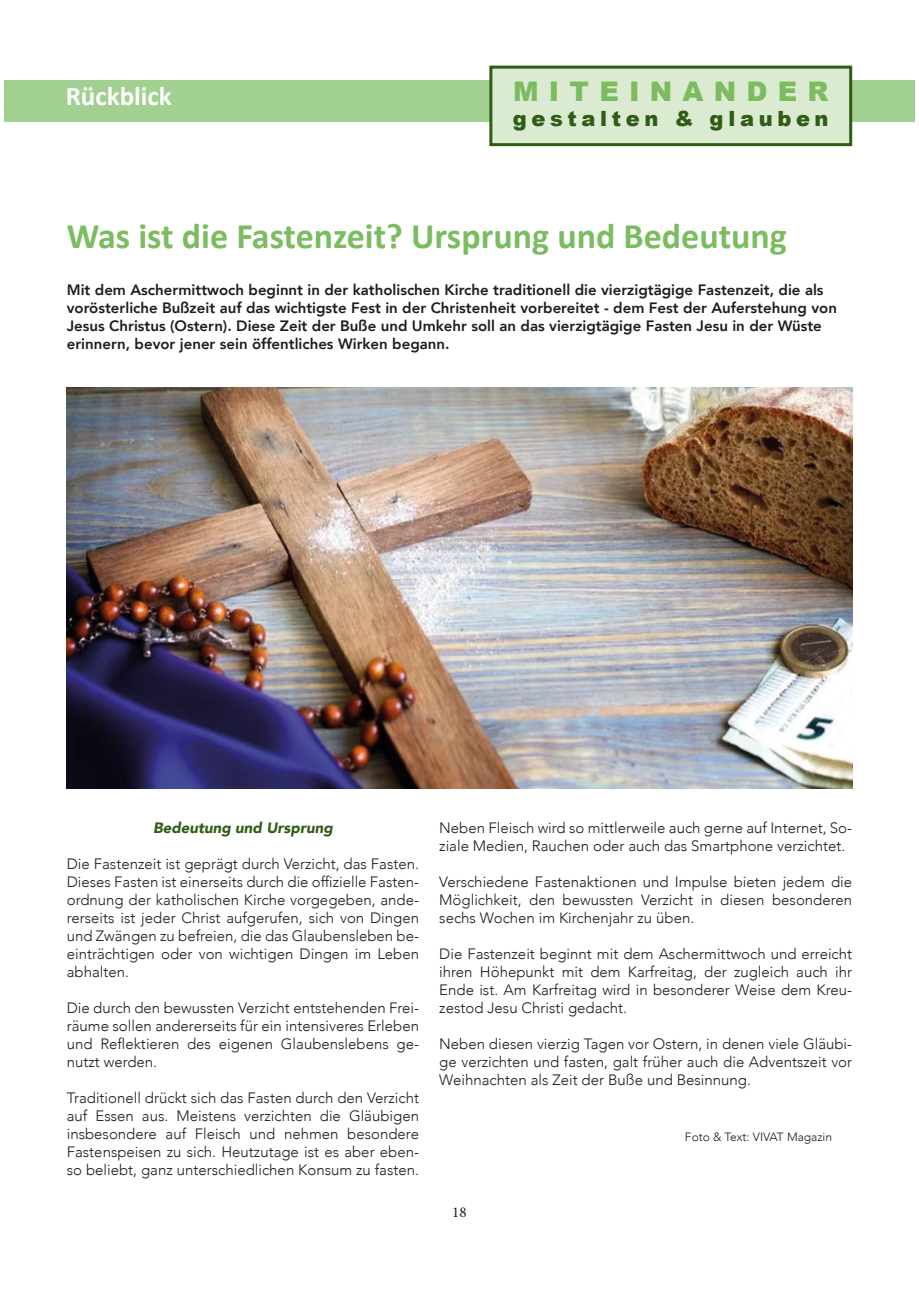
<style>
.page{position:relative;width:919px;height:1289px;background:#fff}
.page>*{position:absolute;margin:0;border:0;box-sizing:border-box;transform-origin:0 0}
.t1{font:700 36px "Calibri";color:#7bbc61}
.t2{font:900 27px "Arial";letter-spacing:.38em;color:#7bbc61}
.t3{font:700 27px "Calibri";color:#fff}
.t4{font:900 21px "Arial";letter-spacing:.22em;color:#2f5c16}
.t5{font:300 15px/18px "Avenir";color:#1d1d1b;text-align:justify}
.t6{font:800 15px/18px "Avenir";color:#1d1d1b}
.t7{font:italic 900 15px "Avenir";color:#2f5c16}
.t8{font:15px "Minion Pro";color:#1d1d1b}
.t9{font:300 12px "Avenir";color:#1d1d1b}
</style>
<div class="page">
<div style="left:4px;top:80px;width:910px;height:42px;background:#a2d090"></div>
<div style="left:491px;top:67px;width:359px;height:78px;background:#dbebd2"></div>
<div style="left:489px;top:66px;width:363px;height:80px;border:3px solid #2f5c16"></div>
<img style="left:67px;top:387px;width:785px;height:401px">
<p class="t3" style="left:66px;top:79px;width:107px">Rückblick</p>
<p class="t2" style="left:513px;top:71px;width:317px">MITEINANDER</p>
<p class="t4" style="left:513px;top:103px;width:317px">gestalten &amp; glauben</p>
<p class="t1" style="left:67px;top:213px;width:721px">Was ist die Fastenzeit? Ursprung und Bedeutung</p>
<p class="t6" style="left:67px;top:280px;width:771px">Mit dem Aschermittwoch beginnt in der katholischen Kirche traditionell die vierzigtägige Fastenzeit, die als vorösterliche Bußzeit auf das wichtigste Fest in der Christenheit vorbereitet - dem Fest der Auferstehung von Jesus Christus (Ostern). Diese Zeit der Buße und Umkehr soll an das vierzigtägige Fasten Jesu in der Wüste erinnern, bevor jener sein öffentliches Wirken begann.</p>
<p class="t7" style="left:153px;top:815px;width:181px">Bedeutung und Ursprung</p>
<p class="t5" style="left:67px;top:854px;width:354px">Die Fastenzeit ist geprägt durch Verzicht, das Fasten.<br>Dieses Fasten ist einerseits durch die offizielle Fasten&shy;ordnung der katholischen Kirche vorgegeben, ande&shy;rerseits ist jeder Christ aufgerufen, sich von Dingen und Zwängen zu befreien, die das Glaubensleben be&shy;einträchtigen oder von wichtigen Dingen im Leben abhalten.</p>
<p class="t5" style="left:67px;top:998px;width:354px">Die durch den bewussten Verzicht entstehenden Frei&shy;räume sollen andererseits für ein intensiveres Erleben und Reflektieren des eigenen Glaubenslebens ge&shy;nutzt werden.</p>
<p class="t5" style="left:67px;top:1088px;width:354px">Traditionell drückt sich das Fasten durch den Verzicht auf Essen aus. Meistens verzichten die Gläubigen insbesondere auf Fleisch und nehmen besondere Fastenspeisen zu sich. Heutzutage ist es aber eben&shy;so beliebt, ganz unterschiedlichen Konsum zu fasten.</p>
<p class="t5" style="left:439px;top:818px;width:414px">Neben Fleisch wird so mittlerweile auch gerne auf Internet, So&shy;ziale Medien, Rauchen oder auch das Smartphone verzichtet.</p>
<p class="t5" style="left:439px;top:872px;width:414px">Verschiedene Fastenaktionen und Impulse bieten jedem die Möglichkeit, den bewussten Verzicht in diesen besonderen sechs Wochen im Kirchenjahr zu üben.</p>
<p class="t5" style="left:439px;top:944px;width:414px">Die Fastenzeit beginnt mit dem Aschermittwoch und erreicht ihren Höhepunkt mit dem Karfreitag, der zugleich auch ihr Ende ist. Am Karfreitag wird in besonderer Weise dem Kreu&shy;zestod Jesu Christi gedacht.</p>
<p class="t5" style="left:439px;top:1034px;width:414px">Neben diesen vierzig Tagen vor Ostern, in denen viele Gläubi&shy;ge verzichten und fasten, galt früher auch die Adventszeit vor Weihnachten als Zeit der Buße und Besinnung.</p>
<p class="t8" style="left:452px;top:1202px;width:16px">18</p>
<p class="t9" style="left:685px;top:1130px;width:149px">Foto &amp; Text: VIVAT Magazin</p>
</div>
